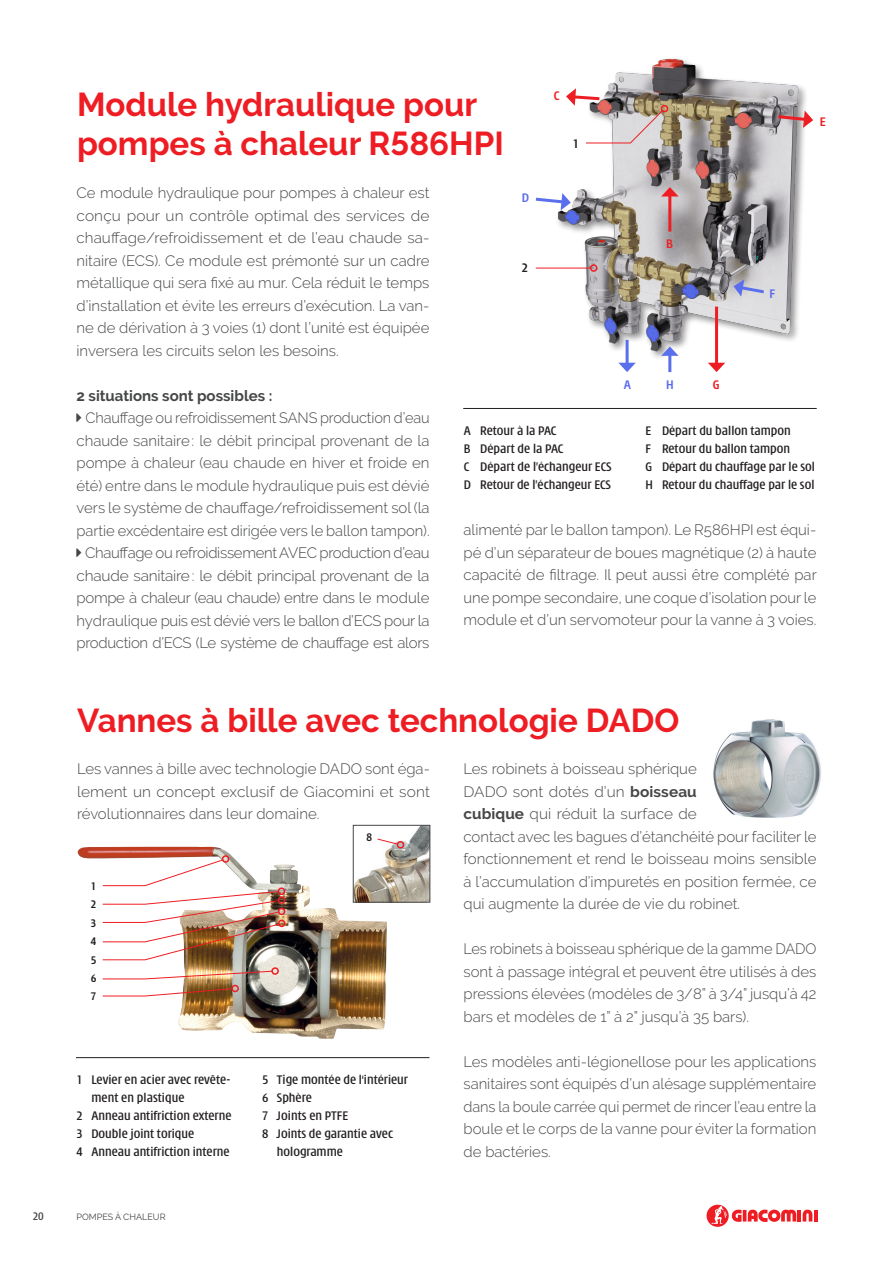
<style>
.page{position:relative;width:893px;height:1263px;background:#fff}
.page>*{position:absolute;margin:0;border:0;box-sizing:border-box;transform-origin:0 0}
.Titre_M{font:700 33px/39px "Raleway";color:#ee1d23}
.Body_texte{font:300 15px/22.5px "Raleway";color:#454647;text-align:justify}
.Body_texte-2{font:300 15px/22.5px "Raleway";letter-spacing:-.02em;color:#454647;text-align:center}
.Body_texte-3{font:700 15px "Raleway";color:#454647}
.t1{font:500 condensed 13.5px/18px "Modena";color:#231f20}
.t2{font:700 condensed 13.5px "Modena";color:#5a6aee}
.t3{font:700 condensed 13.5px "Modena";color:#ee1d23}
.t4{font:700 condensed 13.5px "Modena";color:#231f20}
.t5{font:700 condensed 12px "Modena";color:#231f20}
.t6{font:500 condensed 12px "Modena";color:#454647}
.t7{font:9px "Raleway";color:#454647}
.s1{font-weight:700}
</style>
<div class="page">
<svg style="left:706px;top:1204px;width:23px;height:23px"></svg>
<svg style="left:711px;top:1206px;width:106px;height:18px"></svg>
<img style="left:78px;top:846px;width:309px;height:193px">
<div style="left:222px;top:855px;width:7px;height:8px;border:2px solid #ee1d23;border-radius:50%"></div>
<div style="left:278px;top:887px;width:7px;height:8px;border:2px solid #ee1d23;border-radius:50%"></div>
<div style="left:278px;top:896px;width:7px;height:8px;border:2px solid #ee1d23;border-radius:50%"></div>
<div style="left:278px;top:908px;width:7px;height:7px;border:2px solid #ee1d23;border-radius:50%"></div>
<img style="left:102px;top:859px;width:178px;height:101px">
<div style="left:278px;top:920px;width:7px;height:7px;border:2px solid #ee1d23;border-radius:50%"></div>
<svg style="left:102px;top:970px;width:171px;height:10px"></svg>
<div style="left:271px;top:967px;width:8px;height:8px;border:2px solid #ee1d23;border-radius:50%"></div>
<svg style="left:102px;top:988px;width:131px;height:9px"></svg>
<div style="left:231px;top:985px;width:8px;height:7px;border:2px solid #ee1d23;border-radius:50%"></div>
<img style="left:713px;top:719px;width:108px;height:99px">
<hr style="left:76px;top:1057px;width:353px;height:1px;background:#231f20">
<img style="left:355px;top:827px;width:73px;height:73px">
<div style="left:353px;top:825px;width:77px;height:77px;border:1px solid #454647"></div>
<svg style="left:377px;top:838px;width:21px;height:7px"></svg>
<div style="left:397px;top:841px;width:7px;height:7px;border:2px solid #ee1d23;border-radius:50%"></div>
<img style="left:536px;top:58px;width:270px;height:315px">
<hr style="left:463px;top:408px;width:354px;height:1px;background:#231f20">
<div style="left:661px;top:105px;width:7px;height:7px;border:2px solid #ee1d23;border-radius:50%"></div>
<hr style="left:536px;top:268px;width:55px;height:1px;background:#ee1d23">
<div style="left:590px;top:264px;width:7px;height:8px;border:2px solid #ee1d23;border-radius:50%"></div>
<hr style="left:626px;top:340px;width:3px;height:25px;background:#5a6fed">
<svg style="left:618px;top:363px;width:18px;height:9px"></svg>
<hr style="left:715px;top:307px;width:3px;height:58px;background:#ee1d23">
<svg style="left:708px;top:363px;width:17px;height:9px"></svg>
<svg style="left:775px;top:111px;width:38px;height:17px"></svg>
<svg style="left:535px;top:193px;width:36px;height:17px"></svg>
<svg style="left:566px;top:88px;width:97px;height:56px"></svg>
<svg style="left:733px;top:279px;width:34px;height:18px"></svg>
<hr style="left:668px;top:194px;width:3px;height:38px;background:#ee1d23">
<svg style="left:661px;top:187px;width:18px;height:9px"></svg>
<hr style="left:668px;top:353px;width:3px;height:19px;background:#5a6fed">
<svg style="left:661px;top:346px;width:18px;height:10px"></svg>
<p class="Titre_M" style="left:77px;top:85px;width:428px">Module hydraulique pour pompes à chaleur R586HPI</p>
<p class="t3" style="left:554px;top:89px;width:7px">C</p>
<p class="t4" style="left:573px;top:137px;width:8px">1</p>
<p class="t3" style="left:820px;top:115px;width:7px">E</p>
<p class="Body_texte" style="left:77px;top:182px;width:354px">Ce module hydraulique pour pompes à chaleur est conçu pour un contrôle optimal des services de chauffage/refroidissement et de l’eau chaude sa&shy;nitaire (ECS). Ce module est prémonté sur un cadre métallique qui sera fixé au mur. Cela réduit le temps d’installation et évite les erreurs d’exécution. La van&shy;ne de dérivation à 3 voies (1) dont l’unité est équipée inversera les circuits selon les besoins.</p>
<p class="Body_texte-3" style="left:77px;top:387px;width:197px">2 situations sont possibles :</p>
<p class="Body_texte" style="left:77px;top:407px;width:355px;text-indent:9px">Chauffage ou refroidissement SANS production d’eau chaude sanitaire: le débit principal provenant de la pompe à chaleur (eau chaude en hiver et froide en été) entre dans le module hydraulique puis est dévié vers le système de chauffage/refroidissement sol (la partie excédentaire est dirigée vers le ballon tampon).</p>
<p class="Body_texte-2" style="left:77px;top:542px;width:355px">Chauffage ou refroidissement AVEC production d’eau chaude sanitaire: le débit principal provenant de la pompe à chaleur (eau chaude) entre dans le module hydraulique puis est dévié vers le ballon d’ECS pour la production d’ECS (Le système de chauffage est alors</p>
<p class="t2" style="left:522px;top:192px;width:9px">D</p>
<p class="t4" style="left:522px;top:261px;width:8px">2</p>
<p class="t3" style="left:666px;top:237px;width:8px">B</p>
<p class="t2" style="left:769px;top:288px;width:7px">F</p>
<p class="t2" style="left:624px;top:378px;width:9px">A</p>
<p class="t2" style="left:666px;top:378px;width:9px">H</p>
<p class="t3" style="left:713px;top:378px;width:8px">G</p>
<p class="t1" style="left:464px;top:422px;width:94px">A Retour à la PAC</p>
<p class="t1" style="left:464px;top:440px;width:101px">B Départ de la PAC</p>
<p class="t1" style="left:464px;top:458px;width:149px">C Départ de l’échangeur ECS</p>
<p class="t1" style="left:464px;top:476px;width:149px">D Retour de l’échangeur ECS</p>
<p class="t1" style="left:645px;top:422px;width:147px">E Départ du ballon tampon</p>
<p class="t1" style="left:645px;top:440px;width:146px">F Retour du ballon tampon</p>
<p class="t1" style="left:645px;top:458px;width:171px">G Départ du chauffage par le sol</p>
<p class="t1" style="left:645px;top:476px;width:170px">H Retour du chauffage par le sol</p>
<p class="Body_texte" style="left:463px;top:519px;width:355px">alimenté par le ballon tampon). Le R586HPI est équi&shy;pé d’un séparateur de boues magnétique (2) à haute capacité de filtrage. Il peut aussi être complété par une pompe secondaire, une coque d’isolation pour le module et d’un servomoteur pour la vanne à 3 voies.</p>
<p class="Titre_M" style="left:77px;top:701px;width:604px">Vannes à bille avec technologie DADO</p>
<p class="Body_texte" style="left:77px;top:757px;width:354px">Les vannes à bille avec technologie DADO sont éga&shy;lement un concept exclusif de Giacomini et sont révolutionnaires dans leur domaine.</p>
<p class="Body_texte" style="left:463px;top:757px;width:355px;text-align:left">Les robinets à boisseau sphérique<br>DADO sont dotés d’un <span class="s1">boisseau<br>cubique</span> qui réduit la surface de<br>contact avec les bagues d’étanchéité pour faciliter le fonctionnement et rend le boisseau moins sensible à l’accumulation d’impuretés en position fermée, ce qui augmente la durée de vie du robinet.</p>
<p class="Body_texte" style="left:463px;top:937px;width:354px">Les robinets à boisseau sphérique de la gamme DADO sont à passage intégral et peuvent être utilisés à des pressions élevées (modèles de 3/8” à 3/4” jusqu’à 42 bars et modèles de 1” à 2” jusqu’à 35 bars).</p>
<p class="Body_texte" style="left:463px;top:1050px;width:354px">Les modèles anti-légionellose pour les applications sanitaires sont équipés d’un alésage supplémentaire dans la boule carrée qui permet de rincer l’eau entre la boule et le corps de la vanne pour éviter la formation de bactéries.</p>
<p class="t5" style="left:366px;top:831px;width:7px">8</p>
<p class="t5" style="left:91px;top:880px;width:7px">1</p>
<p class="t5" style="left:91px;top:899px;width:7px">2</p>
<p class="t5" style="left:91px;top:917px;width:7px">3</p>
<p class="t5" style="left:91px;top:936px;width:7px">4</p>
<p class="t5" style="left:91px;top:954px;width:7px">5</p>
<p class="t5" style="left:91px;top:972px;width:7px">6</p>
<p class="t5" style="left:91px;top:991px;width:7px">7</p>
<p class="t1" style="left:262px;top:1072px;width:148px">5 Tige montée de l‘intérieur</p>
<p class="t1" style="left:262px;top:1090px;width:51px">6 Sphère</p>
<p class="t1" style="left:262px;top:1108px;width:88px">7 Joints en PTFE</p>
<p class="t1" style="left:277px;top:1126px;width:118px;text-indent:-15px">8 Joints de garantie avec hologramme</p>
<p class="t1" style="left:91px;top:1072px;width:140px;text-indent:-15px">1 Levier en acier avec revête&shy;ment en plastique</p>
<p class="t1" style="left:77px;top:1108px;width:156px">2 Anneau antifriction externe</p>
<p class="t1" style="left:77px;top:1126px;width:119px">3 Double joint torique</p>
<p class="t1" style="left:77px;top:1144px;width:155px">4 Anneau antifriction interne</p>
<p class="t6" style="left:33px;top:1210px;width:13px">20</p>
<p class="t7" style="left:77px;top:1211px;width:91px">POMPES À CHALEUR</p>
</div>
